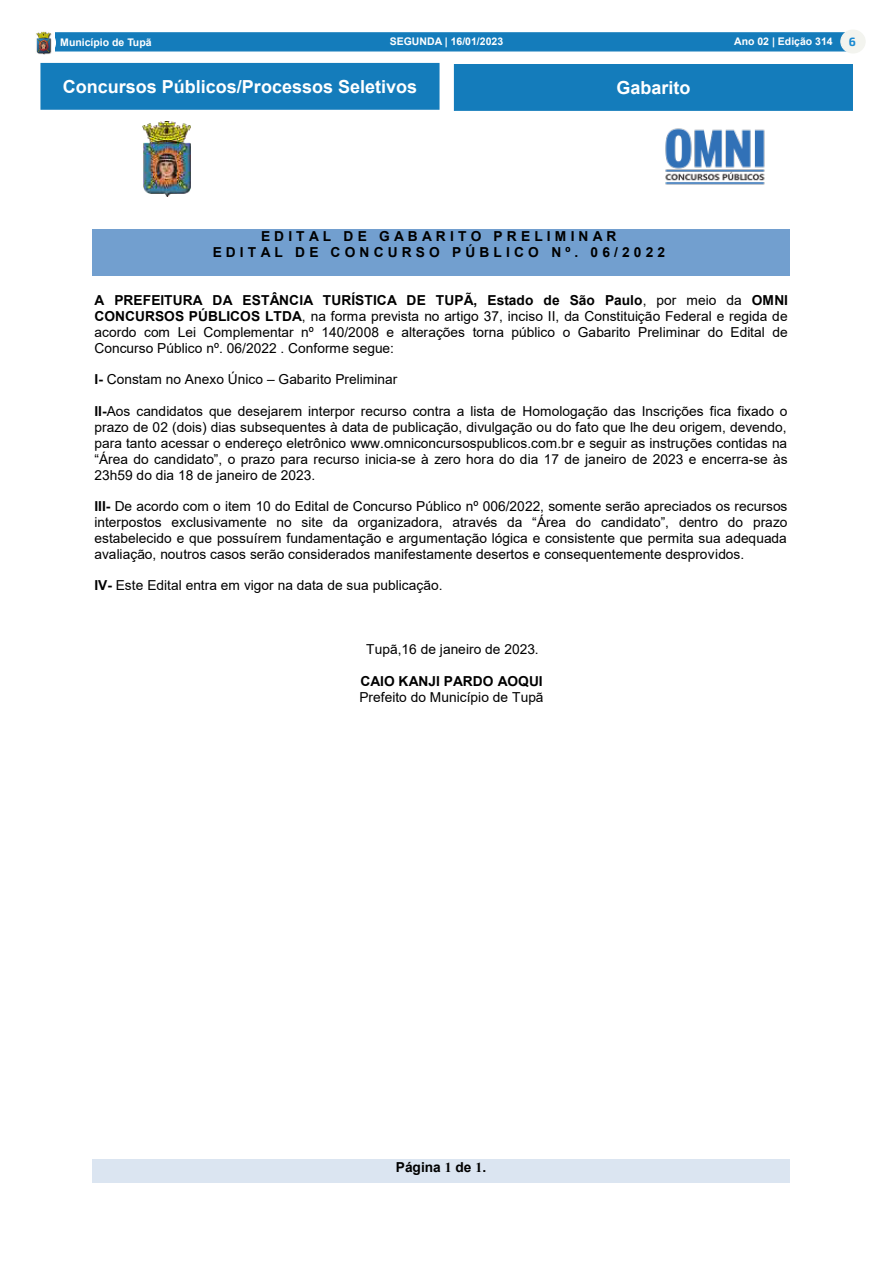
<style>
.page{position:relative;width:893px;height:1263px;background:#fff}
.page>*{position:absolute;margin:0;border:0;box-sizing:border-box;transform-origin:0 0}
.t1{font:700 18px "Arial";color:#fff}
.t2{font:13.8px/15.9px "Arial";color:#000;text-align:justify}
.t3{font:700 13.8px/15.9px "Arial";letter-spacing:.3em;color:#000;text-align:center}
.t4{font:700 13.8px "Arial";color:#000}
.t5{font:700 12px "Exo 2.0";color:#1989d1}
.t6{font:700 10.5px "Arial";color:#fff}
.s1{font-weight:700}
.s2{font-style:inherit}
.s3{font-family:"Times New Roman"}
</style>
<div class="page">
<div style="left:53px;top:32px;width:796px;height:20px;background:#147cbb;border:1px solid #147cbb"></div>
<div style="left:31px;top:30px;width:25px;height:25px;border:1px solid #fff;border-radius:50%"></div>
<img style="left:33px;top:30px;width:21px;height:25px">
<div style="left:841px;top:30px;width:24px;height:23px;background:#f3f4ef;border-radius:50%"></div>
<div style="left:840px;top:30px;width:26px;height:24px;border:1px solid #f3f4ef;border-radius:50%"></div>
<div style="left:41px;top:63px;width:398px;height:46px;background:#147cbb"></div>
<div style="left:40px;top:63px;width:400px;height:47px;border:1px solid #147cbb"></div>
<div style="left:454px;top:65px;width:398px;height:45px;background:#147cbb"></div>
<div style="left:454px;top:64px;width:399px;height:47px;border:1px solid #147cbb"></div>
<img style="left:143px;top:122px;width:47px;height:75px">
<img style="left:665px;top:128px;width:100px;height:57px">
<div style="left:93px;top:1159px;width:697px;height:24px;background:#dbe5f1"></div>
<div style="left:93px;top:229px;width:697px;height:15px;background:#729fcf"></div>
<div style="left:93px;top:244px;width:697px;height:16px;background:#729fcf"></div>
<div style="left:93px;top:260px;width:697px;height:16px;background:#729fcf"></div>
<p class="t6" style="left:60px;top:35px;width:93px">Município de Tupã</p>
<p class="t6" style="left:390px;top:34px;width:115px">SEGUNDA | 16/01/2023</p>
<p class="t6" style="left:734px;top:34px;width:100px">Ano 02 | Edição 314</p>
<p class="t5" style="left:849px;top:35px;width:9px">6</p>
<p class="t1" style="left:63px;top:74px;width:356px">Concursos Públicos/Processos Seletivos</p>
<p class="t1" style="left:616px;top:75px;width:76px">Gabarito</p>
<p class="t3" style="left:213px;top:229px;width:454px">EDITAL DE GABARITO PRELIMINAR<br>EDITAL DE CONCURSO PÚBLICO Nº. 06/2022</p>
<p class="t2" style="left:95px;top:292px;width:695px"><span class="s1">A PREFEITURA DA ESTÂNCIA TURÍSTICA DE TUPÃ, Estado de São Paulo</span>, por meio da <span class="s1">OMNI CONCURSOS PÚBLICOS LTDA</span>, na forma prevista no artigo 37, inciso II, da Constituição Federal e regida de acordo com Lei Complementar nº 140/2008 e alterações torna público o Gabarito Preliminar do Edital de Concurso Público nº. 06/2022 . Conforme segue:</p>
<p class="t2" style="left:95px;top:371px;width:304px"><span class="s1">I-</span> Constam no Anexo Único <span class="s2">–</span> Gabarito Preliminar</p>
<p class="t2" style="left:95px;top:403px;width:695px"><span class="s1">II-</span>Aos candidatos que desejarem interpor recurso contra a lista de Homologação das Inscrições fica fixado o prazo de 02 (dois) dias subsequentes à data de publicação, divulgação ou do fato que lhe deu origem, devendo, para tanto acessar o endereço eletrônico www.omniconcursospublicos.com.br e seguir as instruções contidas na <span class="s2">“Área do candidato”, o prazo para recurso</span> inicia-se à zero hora do dia 17 de janeiro de 2023 e encerra-se às 23h59 do dia 18 de janeiro de 2023.</p>
<p class="t2" style="left:95px;top:498px;width:694px"><span class="s1">III-</span> De acordo com o item 10 do Edital de Concurso Público nº 006/2022, somente serão apreciados os recursos interpostos exclusivamente no site da orga<span class="s2">nizadora, através da “Área do candidato”, dentro do prazo </span>estabelecido e que possuírem fundamentação e argumentação lógica e consistente que permita sua adequada avaliação, noutros casos serão considerados manifestamente desertos e consequentemente desprovidos.</p>
<p class="t2" style="left:95px;top:578px;width:349px"><span class="s1">IV-</span> Este Edital entra em vigor na data de sua publicação.</p>
<p class="t2" style="left:366px;top:641px;width:174px">Tupã,16 de janeiro de 2023.</p>
<p class="t2" style="left:359px;top:673px;width:186px;line-height:16.4px"><span class="s1">CAIO KANJI PARDO AOQUI<br></span>Prefeito do Município de Tupã</p>
<p class="t4" style="left:396px;top:1157px;width:92px">Página <span class="s3">1</span> de <span class="s3">1</span>.</p>
</div>
